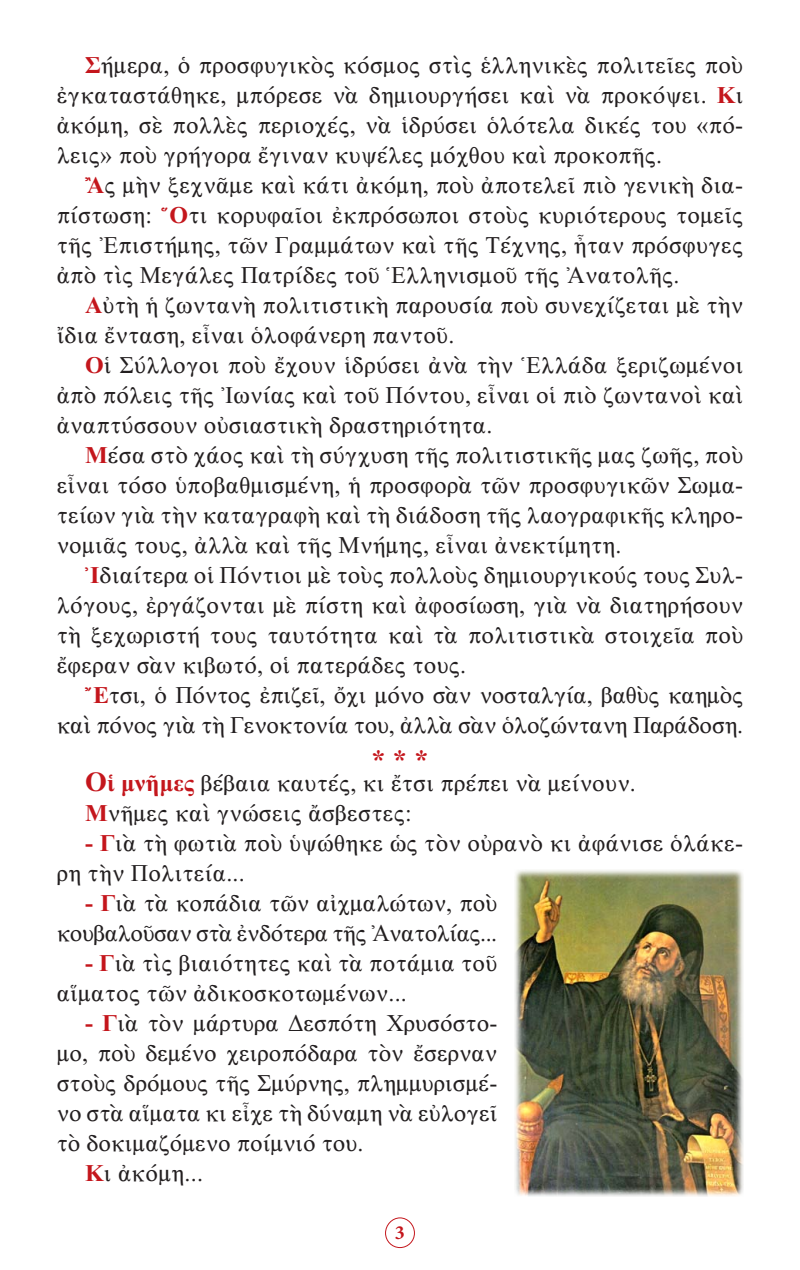
<style>
.page{position:relative;width:800px;height:1270px;background:#fff}
.page>*{position:absolute;margin:0;border:0;box-sizing:border-box;transform-origin:0 0}
.Asteriskoi{font:28px "CTOS New Times Bold Test 1";color:#c4161c}
.t1{font:24px/30px "CTOS New Times Roman Test 1";letter-spacing:.01em;color:#231f20;text-align:justify}
.t2{font:24px/30px "CTOS New Times Roman Test 1";letter-spacing:-.01em;color:#231f20;text-align:right}
.t3{font:24px/30px "CTOS New Times Roman Test 1";letter-spacing:-.02em;color:#231f20;text-align:right}
.t4{font:700 20px "Minion Pro";color:#c4161c}
.s1{font-family:"CTOS New Times Bold Test 1";color:#c4161c}
.s2{font-family:"CTOS New Times Bold Test 1";font-size:28px;color:#c4161c}
</style>
<div class="page">
<div style="left:385px;top:1217px;width:30px;height:31px;border:1px solid #c4161c;border-radius:50%"></div>
<img style="left:514px;top:870px;width:229px;height:326px">
<p class="t1" style="left:57px;top:50px;width:688px;text-indent:28px"><span class="s1">Σ</span>ήμερα, ὁ προσφυγικὸς κόσμος στὶς ἑλληνικὲς πολιτεῖες ποὺ ἐγκαταστάθηκε, μπόρεσε νὰ δημιουργήσει καὶ νὰ προκόψει. <span class="s1">Κ</span>ι ἀκόμη, σὲ πολλὲς περιοχές, νὰ ἱδρύσει ὁλότελα δικές του «πό&shy;λεις» ποὺ γρήγορα ἔγιναν κυψέλες μόχθου καὶ προκοπῆς.</p>
<p class="t1" style="left:57px;top:170px;width:688px;text-indent:28px"><span class="s1">Ἂ</span>ς μὴν ξεχνᾶμε καὶ κάτι ἀκόμη, ποὺ ἀποτελεῖ πιὸ γενικὴ δια&shy;πίστωση: <span class="s1">Ὅ</span>τι κορυφαῖοι ἐκπρόσωποι στοὺς κυριότερους τομεῖς τῆς Ἐπιστήμης, τῶν Γραμμάτων καὶ τῆς Τέχνης, ἦταν πρόσφυγες ἀπὸ τὶς Μεγάλες Πατρίδες τοῦ Ἑλληνισμοῦ τῆς Ἀνατολῆς.</p>
<p class="t1" style="left:57px;top:290px;width:688px;text-indent:28px"><span class="s1">Α</span>ὐτὴ ἡ ζωντανὴ πολιτιστικὴ παρουσία ποὺ συνεχίζεται μὲ τὴν ἴδια ἔνταση, εἶναι ὁλοφάνερη παντοῦ.</p>
<p class="t1" style="left:57px;top:350px;width:688px;text-indent:28px"><span class="s1">Ο</span>ἱ Σύλλογοι ποὺ ἔχουν ἱδρύσει ἀνὰ τὴν Ἑλλάδα ξεριζωμένοι ἀπὸ πόλεις τῆς Ἰωνίας καὶ τοῦ Πόντου, εἶναι οἱ πιὸ ζωντανοὶ καὶ ἀναπτύσσουν οὐσιαστικὴ δραστηριότητα.</p>
<p class="t1" style="left:57px;top:440px;width:688px;text-indent:28px"><span class="s1">Μ</span>έσα στὸ χάος καὶ τὴ σύγχυση τῆς πολιτιστικῆς μας ζωῆς, ποὺ εἶναι τόσο ὑποβαθμισμένη, ἡ προσφορὰ τῶν προσφυγικῶν Σωμα&shy;τείων γιὰ τὴν καταγραφὴ καὶ τὴ διάδοση τῆς λαογραφικῆς κληρο&shy;νομιᾶς τους, ἀλλὰ καὶ τῆς Μνήμης, εἶναι ἀνεκτίμητη.</p>
<p class="t1" style="left:57px;top:560px;width:688px;text-indent:28px"><span class="s1">Ἰ</span>διαίτερα οἱ Πόντιοι μὲ τοὺς πολλοὺς δημιουργικούς τους Συλ&shy;λόγους, ἐργάζονται μὲ πίστη καὶ ἀφοσίωση, γιὰ νὰ διατηρήσουν τὴ ξεχωριστή τους ταυτότητα καὶ τὰ πολιτιστικὰ στοιχεῖα ποὺ ἔφεραν σὰν κιβωτό, οἱ πατεράδες τους.</p>
<p class="t2" style="left:57px;top:680px;width:688px"><span class="s1">Ἔ</span>τσι, ὁ Πόντος ἐπιζεῖ, ὄχι μόνο σὰν νοσταλγία, βαθὺς καημὸς καὶ πόνος γιὰ τὴ Γενοκτονία του, ἀλλὰ σὰν ὁλοζώντανη Παράδοση.</p>
<p class="Asteriskoi" style="left:371px;top:744px;width:59px">* * *</p>
<p class="t1" style="left:85px;top:768px;width:552px"><span class="s2">Ο</span><span class="s1">ἱ μνῆμες</span> βέβαια καυτές, κι ἔτσι πρέπει νὰ μείνουν.</p>
<p class="t1" style="left:85px;top:798px;width:328px"><span class="s1">Μ</span>νῆμες καὶ γνώσεις ἄσβεστες:</p>
<p class="t1" style="left:57px;top:828px;width:688px;text-indent:28px"><span class="s1">- Γ</span>ιὰ τὴ φωτιὰ ποὺ ὑψώθηκε ὡς τὸν οὐρανὸ κι ἀφάνισε ὁλάκε&shy;ρη τὴν Πολιτεία...</p>
<p class="t3" style="left:57px;top:888px;width:442px"><span class="s1">- Γ</span>ιὰ τὰ κοπάδια τῶν αἰχμαλώτων, ποὺ κουβαλοῦσαν στὰ ἐνδότερα τῆς Ἀνατολίας...</p>
<p class="t1" style="left:57px;top:948px;width:442px;text-indent:28px"><span class="s1">- Γ</span>ιὰ τὶς βιαιότητες καὶ τὰ ποτάμια τοῦ αἵματος τῶν ἀδικοσκοτωμένων...</p>
<p class="t1" style="left:57px;top:1008px;width:442px;text-indent:28px"><span class="s1">- Γ</span>ιὰ τὸν μάρτυρα Δεσπότη Χρυσόστο&shy;μο, ποὺ δεμένο χειροπόδαρα τὸν ἔσερναν στοὺς δρόμους τῆς Σμύρνης, πλημμυρισμέ&shy;νο στὰ αἵματα κι εἶχε τὴ δύναμη νὰ εὐλογεῖ τὸ δοκιμαζόμενο ποίμνιό του.</p>
<p class="t1" style="left:85px;top:1158px;width:119px"><span class="s1">Κ</span>ι ἀκόμη...</p>
<p class="t4" style="left:395px;top:1219px;width:11px">3</p>
</div>
